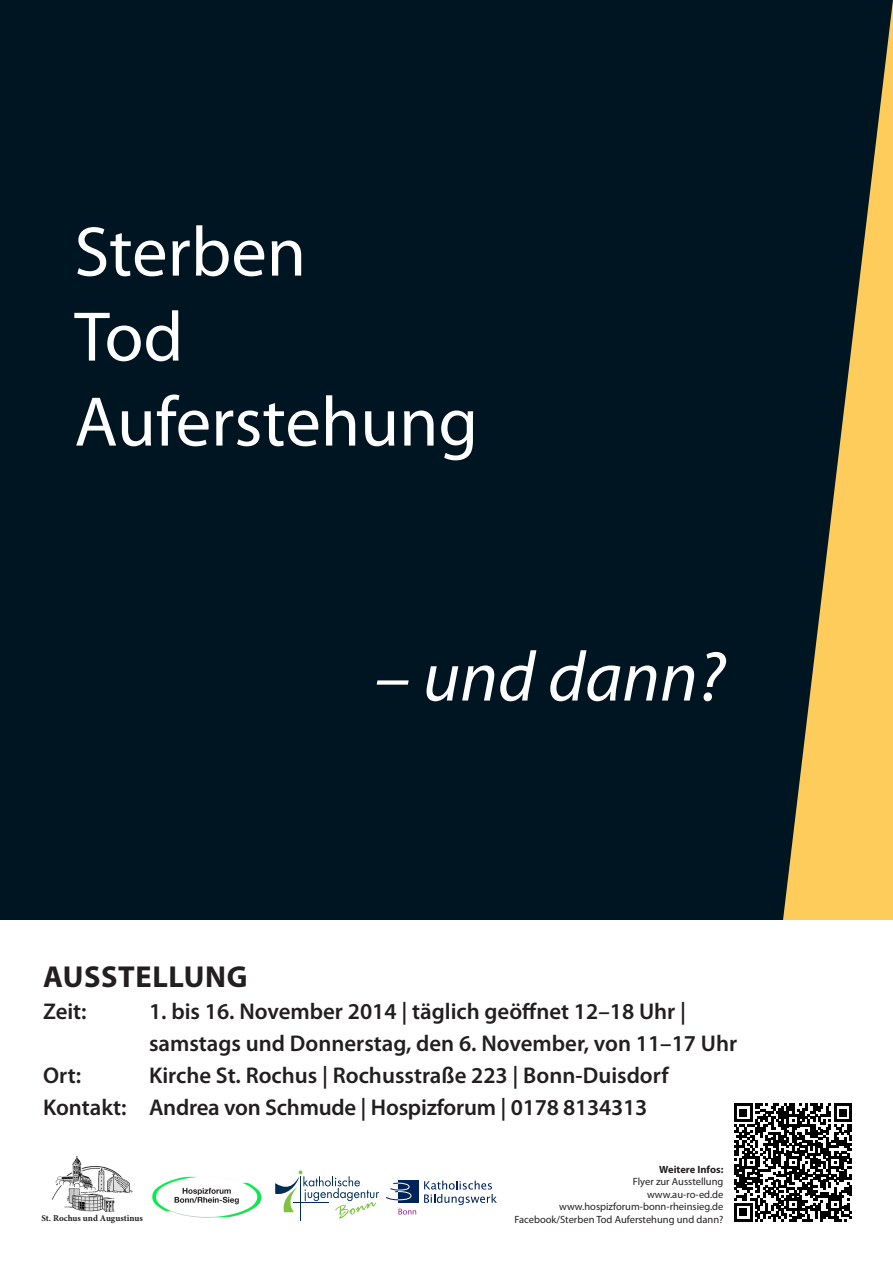
<style>
.page{position:relative;width:893px;height:1263px;background:#fff}
.page>*{position:absolute;margin:0;border:0;box-sizing:border-box;transform-origin:0 0}
.t1{font:70.8px/85px "Myriad Pro";color:#fff}
.t2{font:italic 70.8px "Myriad Pro";color:#fff}
.t3{font:700 30.45px "Myriad Pro";letter-spacing:.02em;color:#231f20}
.t4{font:600 22.8px/32px "Myriad Pro";color:#231f20}
.t5{font:10.5px/12.6px "Myriad Pro";color:#231f20;text-align:right}
.t6{font:700 10.5px "Myriad Pro";color:#231f20}
.t7{font:700 9px "Minion Pro";color:#231f20}
</style>
<div class="page">
<div style="left:0;top:0;width:893px;height:925px;background:#001522"></div>
<svg style="left:782px;top:0;width:111px;height:921px"></svg>
<div style="left:0;top:921px;width:893px;height:342px;background:#fff"></div>
<hr style="left:300px;top:1176px;width:1px;height:45px;background:#002d56">
<svg style="left:275px;top:1170px;width:104px;height:48px"></svg>
<img style="left:152px;top:1176px;width:110px;height:41px">
<div style="left:398px;top:1180px;width:21px;height:23px;background:#002359"></div>
<svg style="left:386px;top:1183px;width:25px;height:17px"></svg>
<svg style="left:424px;top:1180px;width:73px;height:25px"></svg>
<svg style="left:398px;top:1208px;width:18px;height:6px"></svg>
<img style="left:51px;top:1156px;width:82px;height:56px">
<svg style="left:734px;top:1103px;width:118px;height:118px"></svg>
<h1 class="t1" style="left:74px;top:208px;width:405px">Sterben<br>Tod<br>Auferstehung</h1>
<h1 class="t2" style="left:375px;top:633px;width:352px">– und dann?</h1>
<h2 class="t3" style="left:43px;top:957px;width:206px">AUSSTELLUNG</h2>
<p class="t4" style="left:43px;top:994px;width:45px">Zeit:</p>
<p class="t4" style="left:149px;top:994px;width:590px">1. bis 16. November 2014 | täglich geöffnet 12–18 Uhr | samstags und Donnerstag, den 6. November, von 11–17 Uhr</p>
<p class="t4" style="left:43px;top:1058px;width:40px">Ort:</p>
<p class="t4" style="left:43px;top:1058px;width:627px;text-indent:106px">Kirche St. Rochus | Rochusstraße 223 | Bonn-Duisdorf<br>Kontakt: Andrea von Schmude | Hospizforum | 0178 8134313</p>
<p class="t7" style="left:41px;top:1212px;width:103px">St. Rochus und Augustinus</p>
<p class="t6" style="left:659px;top:1162px;width:66px">Weitere Infos:</p>
<p class="t5" style="left:514px;top:1175px;width:210px">Flyer zur Ausstellung<br>www.au-ro-ed.de www.hospizforum-bonn-rheinsieg.de<br>Facebook/Sterben Tod Auferstehung und dann?</p>
</div>
